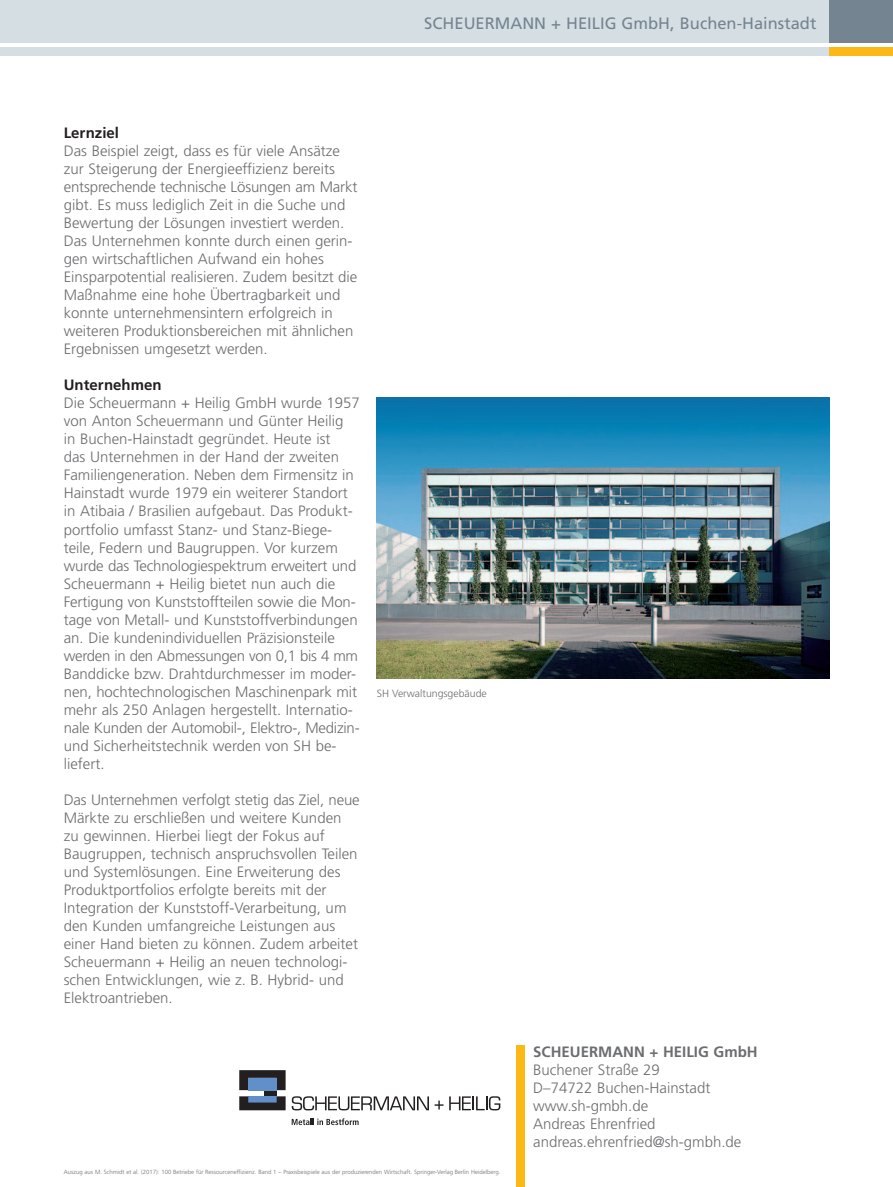
<style>
.page{position:relative;width:893px;height:1187px;background:#fff}
.page>*{position:absolute;margin:0;border:0;box-sizing:border-box;transform-origin:0 0}
.t1{font:16.5px "Frutiger LT Std";color:#748491}
.t2{font:300 15px/18px "Frutiger LT Std";color:#6c6d70}
.t3{font:700 15px "Frutiger LT Std";color:#6c6d70}
.t4{font:700 15px "Frutiger LT Std";color:#231f20}
.t5{font:300 10.5px "Frutiger LT Std";color:#6c6d70}
.t6{font:300 6px "Frutiger LT Std";color:#6c6d70}
</style>
<div class="page">
<svg style="left:292px;top:1118px;width:67px;height:6px"></svg>
<div style="left:265px;top:1090px;width:12px;height:6px;background:#231f20"></div>
<svg style="left:239px;top:1070px;width:47px;height:20px"></svg>
<div style="left:248px;top:1077px;width:29px;height:13px;background:#618fca"></div>
<svg style="left:239px;top:1096px;width:190px;height:14px"></svg>
<svg style="left:435px;top:1096px;width:65px;height:14px"></svg>
<div style="left:0;top:0;width:829px;height:43px;background:#d5dee3"></div>
<div style="left:0;top:47px;width:829px;height:8px;background:#d5dee3"></div>
<div style="left:829px;top:0;width:64px;height:43px;background:#748491"></div>
<div style="left:829px;top:47px;width:64px;height:8px;background:#fcb814"></div>
<div style="left:516px;top:1045px;width:9px;height:141px;background:#fcb814"></div>
<img style="left:377px;top:398px;width:452px;height:280px">
<p class="t1" style="left:424px;top:14px;width:394px">SCHEUERMANN + HEILIG GmbH, Buchen-Hainstadt</p>
<p class="t4" style="left:64px;top:124px;width:57px">Lernziel</p>
<p class="t2" style="left:64px;top:142px;width:295px">Das Beispiel zeigt, dass es für viele Ansätze zur Steigerung der Energieeffizienz bereits entsprechende technische Lösungen am Markt gibt. Es muss lediglich Zeit in die Suche und Bewertung der Lösungen investiert werden.<br>Das Unternehmen konnte durch einen gerin&shy;gen wirtschaftlichen Aufwand ein hohes Einsparpotential realisieren. Zudem besitzt die Maßnahme eine hohe Übertragbarkeit und konnte unternehmensintern erfolgreich in weiteren Produktionsbereichen mit ähnlichen Ergebnissen umgesetzt werden.</p>
<p class="t4" style="left:64px;top:376px;width:99px">Unternehmen</p>
<p class="t2" style="left:64px;top:394px;width:297px">Die Scheuermann + Heilig GmbH wurde 1957 von Anton Scheuermann und Günter Heilig<br>in Buchen-Hainstadt gegründet. Heute ist<br>das Unternehmen in der Hand der zweiten Familiengeneration. Neben dem Firmensitz in Hainstadt wurde 1979 ein weiterer Standort in Atibaia / Brasilien aufgebaut. Das Produkt&shy;portfolio umfasst Stanz- und Stanz-Biege&shy;teile, Federn und Baugruppen. Vor kurzem wurde das Technologiespektrum erweitert und Scheuermann + Heilig bietet nun auch die Fertigung von Kunststoffteilen sowie die Mon&shy;tage von Metall- und Kunststoffverbindungen an. Die kundenindividuellen Präzisionsteile werden in den Abmessungen von 0,1 bis 4 mm Banddicke bzw. Drahtdurchmesser im moder&shy;nen, hochtechnologischen Maschinenpark mit mehr als 250 Anlagen hergestellt. Internatio&shy;nale Kunden der Automobil-, Elektro-, Medizin&shy;und Sicherheitstechnik werden von SH be&shy;liefert.</p>
<p class="t2" style="left:64px;top:790px;width:297px">Das Unternehmen verfolgt stetig das Ziel, neue Märkte zu erschließen und weitere Kunden zu gewinnen. Hierbei liegt der Fokus auf Baugruppen, technisch anspruchsvollen Teilen und Systemlösungen. Eine Erweiterung des Produktportfolios erfolgte bereits mit der Integration der Kunststoff-Verarbeitung, um den Kunden umfangreiche Leistungen aus einer Hand bieten zu können. Zudem arbeitet Scheuermann + Heilig an neuen technologi&shy;schen Entwicklungen, wie z. B. Hybrid- und Elektroantrieben.</p>
<p class="t5" style="left:377px;top:687px;width:111px">SH Verwaltungsgebäude</p>
<p class="t3" style="left:533px;top:1042px;width:226px">SCHEUERMANN + HEILIG GmbH</p>
<p class="t2" style="left:533px;top:1060px;width:210px">Buchener Straße 29<br>D–74722 Buchen-Hainstadt www.sh-gmbh.de<br>Andreas Ehrenfried andreas.ehrenfried@sh-gmbh.de</p>
<p class="t6" style="left:64px;top:1168px;width:438px">Auszug aus M. Schmidt et al. (2017): 100 Betriebe für Ressourceneffizienz. Band 1 – Praxisbeispiele aus der produzierenden Wirtschaft. Springer-Verlag Berlin Heidelberg.</p>
</div>
